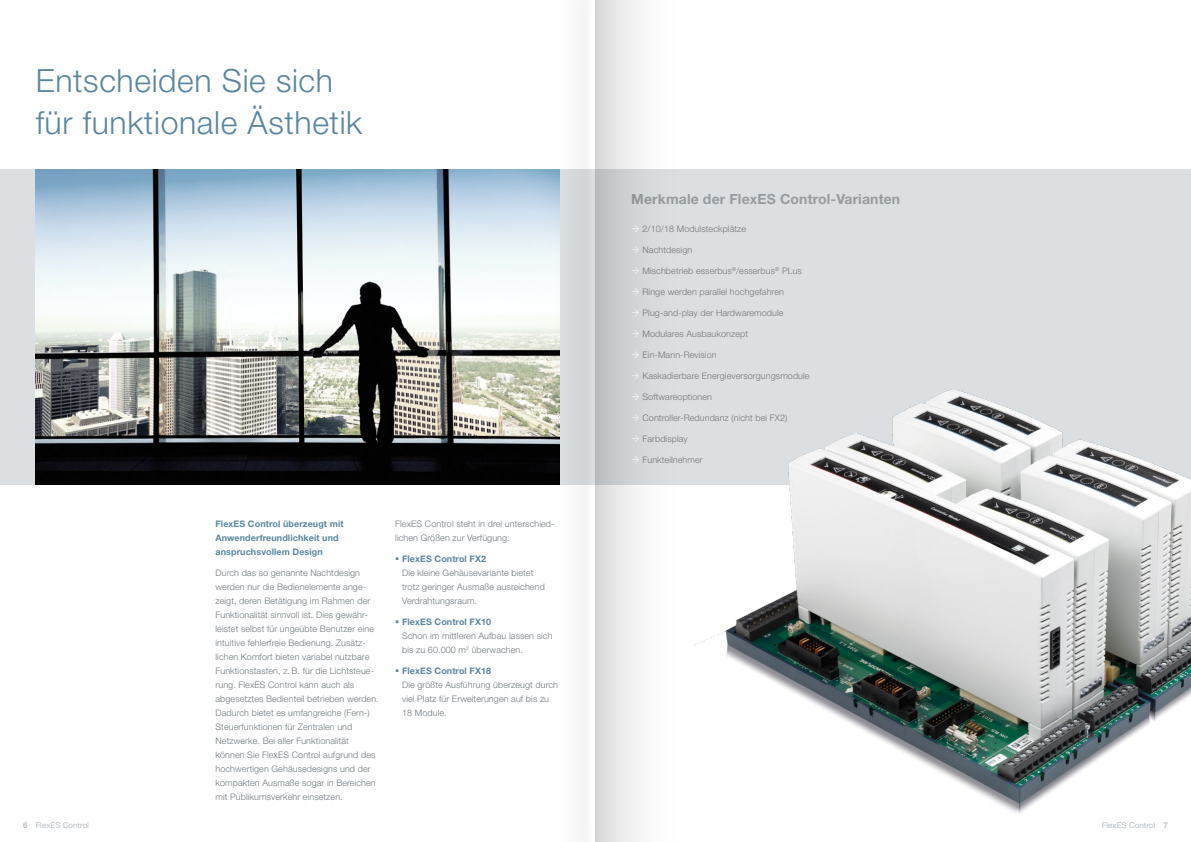
<style>
.page{position:relative;width:1191px;height:842px;background:#fff}
.page>*{position:absolute;margin:0;border:0;box-sizing:border-box;transform-origin:0 0}
.t1{font:300 32px/42px "Helvetica Neue LT Std";letter-spacing:.02em;color:#5b859f}
.t2{font:700 14px "Helvetica Neue LT Std";letter-spacing:.01em;color:#959ca1}
.t3{font:300 9px/14px "Helvetica Neue LT Std";letter-spacing:.01em;color:#70787d}
.t4{font:700 9px/14px "Helvetica Neue LT Std";letter-spacing:.01em;color:#5b859f}
.t5{font:8px "Helvetica Neue LT Std";color:#b8bec2}
.s1{color:#5b859f}
.s2{font-weight:700;color:#5b859f}
.s3{font-weight:700}
</style>
<div class="page">
<div style="left:0;top:169px;width:1191px;height:315px;background:#dcdfe1"></div>
<img style="left:694px;top:389px;width:497px;height:425px">
<img style="left:36px;top:169px;width:517px;height:315px">
<svg style="left:595px;top:0;width:85px;height:842px"></svg>
<svg style="left:553px;top:6px;width:39px;height:832px"></svg>
<svg style="left:632px;top:226px;width:7px;height:6px"></svg>
<svg style="left:632px;top:247px;width:7px;height:6px"></svg>
<svg style="left:632px;top:268px;width:7px;height:6px"></svg>
<svg style="left:632px;top:289px;width:7px;height:6px"></svg>
<svg style="left:632px;top:310px;width:7px;height:6px"></svg>
<svg style="left:632px;top:331px;width:7px;height:6px"></svg>
<svg style="left:632px;top:352px;width:7px;height:6px"></svg>
<svg style="left:632px;top:373px;width:7px;height:6px"></svg>
<svg style="left:632px;top:394px;width:7px;height:6px"></svg>
<svg style="left:632px;top:415px;width:7px;height:6px"></svg>
<svg style="left:632px;top:436px;width:7px;height:6px"></svg>
<svg style="left:632px;top:457px;width:7px;height:6px"></svg>
<h1 class="t1" style="left:36px;top:59px;width:328px">Entscheiden Sie sich für funktionale Ästhetik</h1>
<p class="t4" style="left:215px;top:516px;width:130px">FlexES Control überzeugt mit<br>Anwenderfreundlichkeit und anspruchsvollem Design</p>
<p class="t3" style="left:215px;top:565px;width:165px">Durch das so genannte Nachtdesign werden nur die Bedienelemente ange&shy;zeigt, deren Betätigung im Rahmen der Funktionalität sinnvoll ist. Dies gewähr&shy;leistet selbst für ungeübte Benutzer eine intuitive fehlerfreie Bedienung. Zusätz&shy;lichen Komfort bieten variabel nutzbare Funktionstasten, z.B. für die Lichtsteue&shy;rung. FlexES Control kann auch als abgesetztes Bedienteil betrieben werden.<br>Dadurch bietet es umfangreiche (Fern-)<br>Steuerfunktionen für Zentralen und Netzwerke. Bei aller Funktionalität können Sie FlexES Control aufgrund des hochwertigen Gehäusedesigns und der kompakten Ausmaße sogar in Bereichen mit Publikumsverkehr einsetzen.</p>
<p class="t3" style="left:395px;top:516px;width:161px">FlexES Control steht in drei unterschied&shy;lichen Größen zur Verfügung:</p>
<p class="t3" style="left:402px;top:551px;width:144px;text-indent:-7px"><span class="s1">▪</span> <span class="s2">FlexES Control FX2<br></span>Die kleine Gehäusevariante bietet trotz geringer Ausmaße ausreichend<br>Verdrahtungsraum.</p>
<p class="t3" style="left:402px;top:614px;width:152px;text-indent:-7px"><span class="s1">▪</span> <span class="s2">FlexES Control FX10<br></span>Schon im mittleren Aufbau lassen sich bis zu 60.000 m<sup>2</sup> überwachen.</p>
<p class="t3" style="left:402px;top:663px;width:157px;text-indent:-7px"><span class="s1">▪</span> <span class="s2">FlexES Control FX18<br></span>Die größte Ausführung überzeugt durch viel Platz für Erweiterungen auf bis zu<br>18 Module.</p>
<h2 class="t2" style="left:631px;top:191px;width:270px">Merkmale der FlexES Control-Varianten</h2>
<p class="t3" style="left:642px;top:222px;width:105px">2/10/18 Modulsteckplätze</p>
<p class="t3" style="left:642px;top:243px;width:51px">Nachtdesign</p>
<p class="t3" style="left:642px;top:264px;width:161px">Mischbetrieb esserbus<sup>®</sup>/esserbus<sup>®</sup> PLus</p>
<p class="t3" style="left:642px;top:285px;width:143px">Ringe werden parallel hochgefahren</p>
<p class="t3" style="left:642px;top:306px;width:143px">Plug-and-play der Hardwaremodule</p>
<p class="t3" style="left:642px;top:327px;width:107px">Modulares Ausbaukonzept</p>
<p class="t3" style="left:642px;top:348px;width:76px">Ein-Mann-Revision</p>
<p class="t3" style="left:642px;top:369px;width:169px">Kaskadierbare Energieversorgungsmodule</p>
<p class="t3" style="left:642px;top:390px;width:71px">Softwareoptionen</p>
<p class="t3" style="left:642px;top:411px;width:146px">Controller-Redundanz (nicht bei FX2)</p>
<p class="t3" style="left:642px;top:432px;width:47px">Farbdisplay</p>
<p class="t3" style="left:642px;top:453px;width:62px">Funkteilnehmer</p>
<p class="t5" style="left:23px;top:820px;width:67px"><span class="s3">6</span> FlexES Control</p>
<p class="t5" style="left:1102px;top:820px;width:67px">FlexES Control <span class="s3">7</span></p>
</div>
